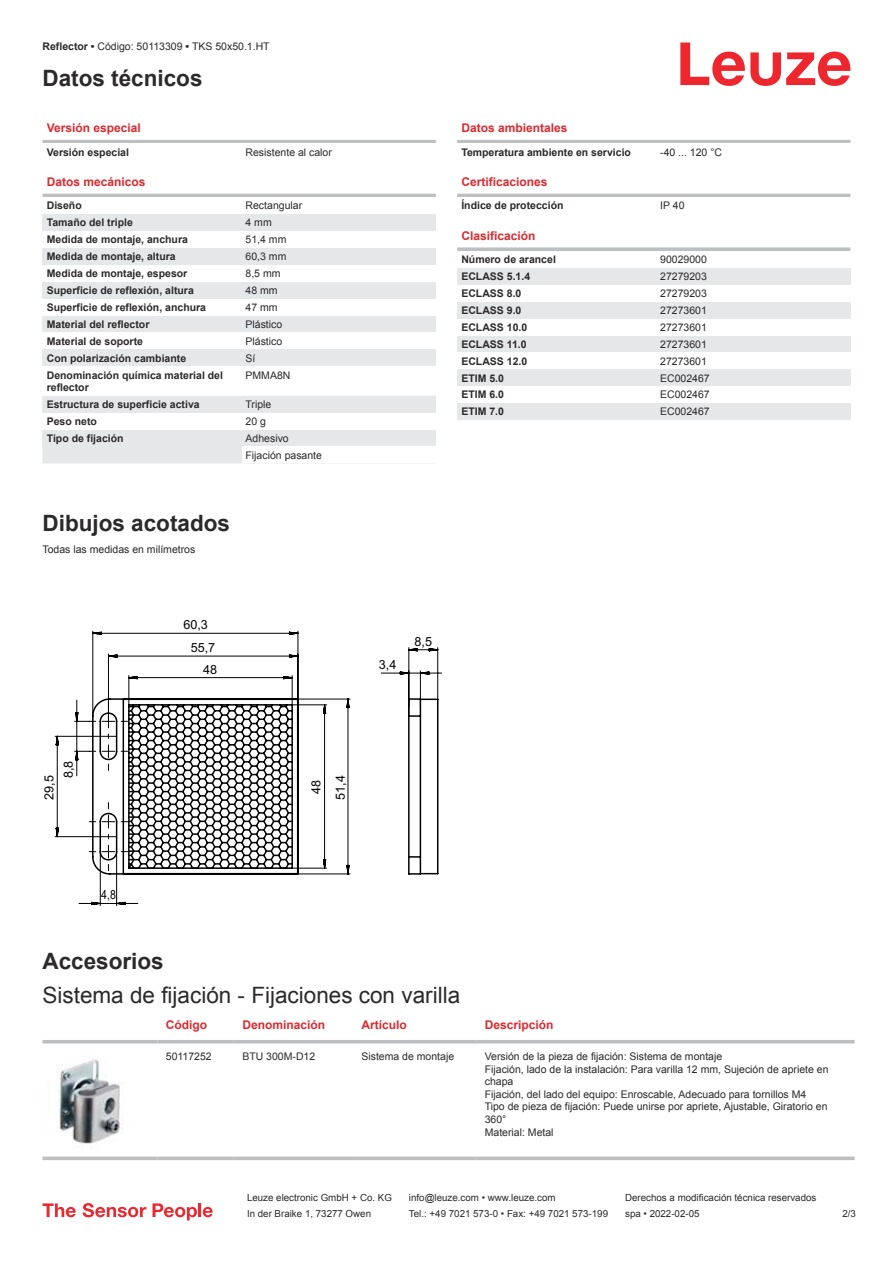
<style>
.page{position:relative;width:893px;height:1263px;background:#fff}
.page>*{position:absolute;margin:0;border:0;box-sizing:border-box;transform-origin:0 0}
.t1{font:700 22.5px "Arial";color:#2b292a}
.t2{font:22.5px "Arial";color:#2b292a}
.t3{font:12.6px/21.5px "Arial";color:#000;text-align:right}
.t4{font:12.6px "Arial";color:#000;scale:.84 1}
.t5{font:700 12px "Arial";color:#db2a30}
.t6{font:10.5px/12.6px "Arial";color:#2b292a}
.t7{font:700 10.5px/12.6px "Arial";color:#2b292a}
.t8{font:9.75px "Arial";color:#2b292a}
.s1{font-weight:700}
</style>
<div class="page">
<svg style="left:680px;top:43px;width:170px;height:43px"></svg>
<div style="left:43px;top:446px;width:199px;height:17px;background:#e6e7e9"></div>
<hr style="left:43px;top:140px;width:393px;height:3px;background:#bdbfc1">
<hr style="left:43px;top:194px;width:393px;height:3px;background:#bdbfc1">
<div style="left:43px;top:214px;width:199px;height:17px;background:#e6e7e9"></div>
<div style="left:242px;top:214px;width:194px;height:17px;background:#e6e7e9"></div>
<div style="left:43px;top:248px;width:199px;height:17px;background:#e6e7e9"></div>
<div style="left:242px;top:248px;width:194px;height:17px;background:#e6e7e9"></div>
<div style="left:43px;top:282px;width:199px;height:17px;background:#e6e7e9"></div>
<div style="left:242px;top:282px;width:194px;height:17px;background:#e6e7e9"></div>
<div style="left:43px;top:316px;width:199px;height:16px;background:#e6e7e9"></div>
<div style="left:242px;top:316px;width:194px;height:16px;background:#e6e7e9"></div>
<div style="left:43px;top:349px;width:199px;height:17px;background:#e6e7e9"></div>
<div style="left:242px;top:349px;width:194px;height:17px;background:#e6e7e9"></div>
<div style="left:43px;top:396px;width:199px;height:17px;background:#e6e7e9"></div>
<div style="left:242px;top:396px;width:194px;height:17px;background:#e6e7e9"></div>
<div style="left:43px;top:430px;width:199px;height:16px;background:#e6e7e9"></div>
<div style="left:242px;top:430px;width:194px;height:16px;background:#e6e7e9"></div>
<svg style="left:43px;top:1043px;width:812px;height:118px"></svg>
<hr style="left:43px;top:1040px;width:114px;height:3px;background:#bdbfc1">
<hr style="left:157px;top:1040px;width:77px;height:3px;background:#bdbfc1">
<hr style="left:234px;top:1040px;width:119px;height:3px;background:#bdbfc1">
<hr style="left:353px;top:1040px;width:123px;height:3px;background:#bdbfc1">
<hr style="left:476px;top:1040px;width:379px;height:3px;background:#bdbfc1">
<svg style="left:43px;top:1156px;width:114px;height:4px"></svg>
<svg style="left:157px;top:1156px;width:77px;height:4px"></svg>
<svg style="left:234px;top:1156px;width:119px;height:4px"></svg>
<svg style="left:353px;top:1156px;width:123px;height:4px"></svg>
<svg style="left:476px;top:1156px;width:379px;height:4px;background:#c6c8c9"></svg>
<img style="left:47px;top:1048px;width:89px;height:106px">
<hr style="left:457px;top:140px;width:393px;height:3px;background:#bdbfc1">
<hr style="left:457px;top:194px;width:393px;height:3px;background:#bdbfc1">
<svg style="left:457px;top:247px;width:393px;height:4px;background:#c4c6c7"></svg>
<div style="left:457px;top:268px;width:200px;height:17px;background:#e6e7e9"></div>
<div style="left:657px;top:268px;width:193px;height:17px;background:#e6e7e9"></div>
<div style="left:457px;top:302px;width:200px;height:17px;background:#e6e7e9"></div>
<div style="left:657px;top:302px;width:193px;height:17px;background:#e6e7e9"></div>
<div style="left:457px;top:336px;width:200px;height:16px;background:#e6e7e9"></div>
<div style="left:657px;top:336px;width:193px;height:16px;background:#e6e7e9"></div>
<div style="left:457px;top:369px;width:200px;height:17px;background:#e6e7e9"></div>
<div style="left:657px;top:369px;width:193px;height:17px;background:#e6e7e9"></div>
<div style="left:457px;top:403px;width:200px;height:17px;background:#e6e7e9"></div>
<div style="left:657px;top:403px;width:193px;height:17px;background:#e6e7e9"></div>
<svg style="left:43px;top:1203px;width:33px;height:14px"></svg>
<svg style="left:83px;top:1203px;width:63px;height:14px"></svg>
<svg style="left:153px;top:1203px;width:44px;height:17px"></svg>
<hr style="left:198px;top:1203px;width:3px;height:14px;background:#ed272d">
<svg style="left:203px;top:1207px;width:10px;height:10px"></svg>
<svg style="left:54px;top:630px;width:245px;height:276px"></svg>
<svg style="left:74px;top:631px;width:368px;height:244px"></svg>
<p class="t6" style="left:43px;top:41px;width:229px"><span class="s1">Reflector •</span> Código: 50113309 <span class="s1">•</span> TKS 50x50.1.HT</p>
<h1 class="t1" style="left:43px;top:70px;width:162px">Datos técnicos</h1>
<p class="t5" style="left:47px;top:123px;width:96px">Versión especial</p>
<p class="t7" style="left:47px;top:147px;width:84px">Versión especial</p>
<p class="t6" style="left:246px;top:147px;width:88px">Resistente al calor</p>
<p class="t5" style="left:47px;top:177px;width:100px">Datos mecánicos</p>
<p class="t7" style="left:47px;top:200px;width:37px">Diseño</p>
<p class="t6" style="left:246px;top:200px;width:58px">Rectangular</p>
<p class="t7" style="left:47px;top:217px;width:88px">Tamaño del triple</p>
<p class="t6" style="left:246px;top:217px;width:28px">4 mm</p>
<p class="t7" style="left:47px;top:234px;width:143px">Medida de montaje, anchura</p>
<p class="t6" style="left:246px;top:234px;width:42px">51,4 mm</p>
<p class="t7" style="left:47px;top:251px;width:130px">Medida de montaje, altura</p>
<p class="t6" style="left:246px;top:251px;width:42px">60,3 mm</p>
<p class="t7" style="left:47px;top:268px;width:142px">Medida de montaje, espesor</p>
<p class="t6" style="left:246px;top:268px;width:37px">8,5 mm</p>
<p class="t7" style="left:47px;top:285px;width:149px">Superficie de reflexión, altura</p>
<p class="t6" style="left:246px;top:285px;width:34px">48 mm</p>
<p class="t7" style="left:47px;top:302px;width:161px">Superficie de reflexión, anchura</p>
<p class="t6" style="left:246px;top:302px;width:34px">47 mm</p>
<p class="t7" style="left:47px;top:319px;width:104px">Material del reflector</p>
<p class="t6" style="left:246px;top:319px;width:38px">Plástico</p>
<p class="t7" style="left:47px;top:336px;width:98px">Material de soporte</p>
<p class="t6" style="left:246px;top:336px;width:38px">Plástico</p>
<p class="t7" style="left:47px;top:353px;width:141px">Con polarización cambiante</p>
<p class="t6" style="left:246px;top:353px;width:11px">Sí</p>
<p class="t7" style="left:47px;top:369px;width:178px">Denominación química material del reflector</p>
<p class="t6" style="left:246px;top:369px;width:46px">PMMA8N</p>
<p class="t7" style="left:47px;top:399px;width:154px">Estructura de superficie activa</p>
<p class="t6" style="left:246px;top:399px;width:27px">Triple</p>
<p class="t7" style="left:47px;top:416px;width:52px">Peso neto</p>
<p class="t6" style="left:246px;top:416px;width:22px">20 g</p>
<p class="t7" style="left:47px;top:433px;width:78px">Tipo de fijación</p>
<p class="t6" style="left:246px;top:431px;width:78px;line-height:17px">Adhesivo<br>Fijación pasante</p>
<h1 class="t1" style="left:43px;top:514px;width:189px">Dibujos acotados</h1>
<p class="t6" style="left:43px;top:544px;width:154px">Todas las medidas en milímetros</p>
<p class="t3" style="left:183px;top:615px;width:26px">60,3</p>
<p class="t3" style="left:191px;top:638px;width:28px">55,7<br>48</p>
<p class="t5" style="left:461px;top:123px;width:108px">Datos ambientales</p>
<p class="t7" style="left:461px;top:147px;width:171px">Temperatura ambiente en servicio</p>
<p class="t6" style="left:660px;top:147px;width:63px">-40 ... 120 °C</p>
<p class="t5" style="left:461px;top:177px;width:88px">Certificaciones</p>
<p class="t7" style="left:461px;top:200px;width:104px">Índice de protección</p>
<p class="t6" style="left:660px;top:200px;width:26px">IP 40</p>
<p class="t5" style="left:461px;top:231px;width:76px">Clasificación</p>
<p class="t7" style="left:461px;top:254px;width:96px">Número de arancel</p>
<p class="t6" style="left:660px;top:254px;width:48px">90029000</p>
<p class="t7" style="left:461px;top:271px;width:70px">ECLASS 5.1.4</p>
<p class="t6" style="left:660px;top:271px;width:48px">27279203</p>
<p class="t7" style="left:461px;top:288px;width:62px">ECLASS 8.0</p>
<p class="t6" style="left:660px;top:288px;width:48px">27279203</p>
<p class="t7" style="left:461px;top:305px;width:62px">ECLASS 9.0</p>
<p class="t6" style="left:660px;top:305px;width:48px">27273601</p>
<p class="t7" style="left:461px;top:322px;width:67px">ECLASS 10.0</p>
<p class="t6" style="left:660px;top:322px;width:48px">27273601</p>
<p class="t7" style="left:461px;top:339px;width:67px">ECLASS 11.0</p>
<p class="t6" style="left:660px;top:339px;width:48px">27273601</p>
<p class="t7" style="left:461px;top:356px;width:67px">ECLASS 12.0</p>
<p class="t6" style="left:660px;top:356px;width:48px">27273601</p>
<p class="t7" style="left:461px;top:373px;width:44px">ETIM 5.0</p>
<p class="t6" style="left:660px;top:373px;width:51px">EC002467</p>
<p class="t7" style="left:461px;top:389px;width:44px">ETIM 6.0</p>
<p class="t6" style="left:660px;top:389px;width:51px">EC002467</p>
<p class="t7" style="left:461px;top:406px;width:44px">ETIM 7.0</p>
<p class="t6" style="left:660px;top:406px;width:51px">EC002467</p>
<p class="t3" style="left:379px;top:654px;width:19px">3,4</p>
<p class="t3" style="left:415px;top:631px;width:19px">8,5</p>
<p class="t3" style="left:39px;top:799px;width:26px;rotate:-90deg">29,5</p>
<p class="t3" style="left:58px;top:778px;width:19px;rotate:-90deg">8,8</p>
<p class="t3" style="left:305px;top:799px;width:26px;line-height:24.2px;text-align:center;rotate:-90deg">48<br>51,4</p>
<p class="t4" style="left:101px;top:890px;width:19px">4,8</p>
<h1 class="t1" style="left:43px;top:953px;width:123px">Accesorios</h1>
<h1 class="t2" style="left:43px;top:986px;width:419px">Sistema de fijación - Fijaciones con varilla</h1>
<p class="t5" style="left:166px;top:1020px;width:43px">Código</p>
<p class="t5" style="left:242px;top:1020px;width:84px">Denominación</p>
<p class="t5" style="left:361px;top:1020px;width:47px">Artículo</p>
<p class="t5" style="left:485px;top:1020px;width:70px">Descripción</p>
<p class="t6" style="left:166px;top:1051px;width:47px">50117252</p>
<p class="t6" style="left:242px;top:1051px;width:74px">BTU 300M-D12</p>
<p class="t6" style="left:361px;top:1051px;width:94px">Sistema de montaje</p>
<p class="t6" style="left:485px;top:1051px;width:345px">Versión de la pieza de fijación: Sistema de montaje<br>Fijación, lado de la instalación: Para varilla 12 mm, Sujeción de apriete en chapa<br>Fijación, del lado del equipo: Enroscable, Adecuado para tornillos M4<br>Tipo de pieza de fijación: Puede unirse por apriete, Ajustable, Giratorio en 360°<br>Material: Metal</p>
<p class="t8" style="left:247px;top:1194px;width:146px">Leuze electronic GmbH + Co. KG</p>
<p class="t8" style="left:409px;top:1194px;width:148px">info@leuze.com • www.leuze.com</p>
<p class="t8" style="left:625px;top:1194px;width:193px">Derechos a modificación técnica reservados</p>
<p class="t8" style="left:247px;top:1210px;width:126px">In der Braike 1, 73277 Owen</p>
<p class="t8" style="left:409px;top:1210px;width:201px">Tel.: +49 7021 573-0 • Fax: +49 7021 573-199</p>
<p class="t8" style="left:625px;top:1210px;width:76px">spa • 2022-02-05</p>
<p class="t8" style="left:842px;top:1210px;width:15px">2 /3</p>
</div>
